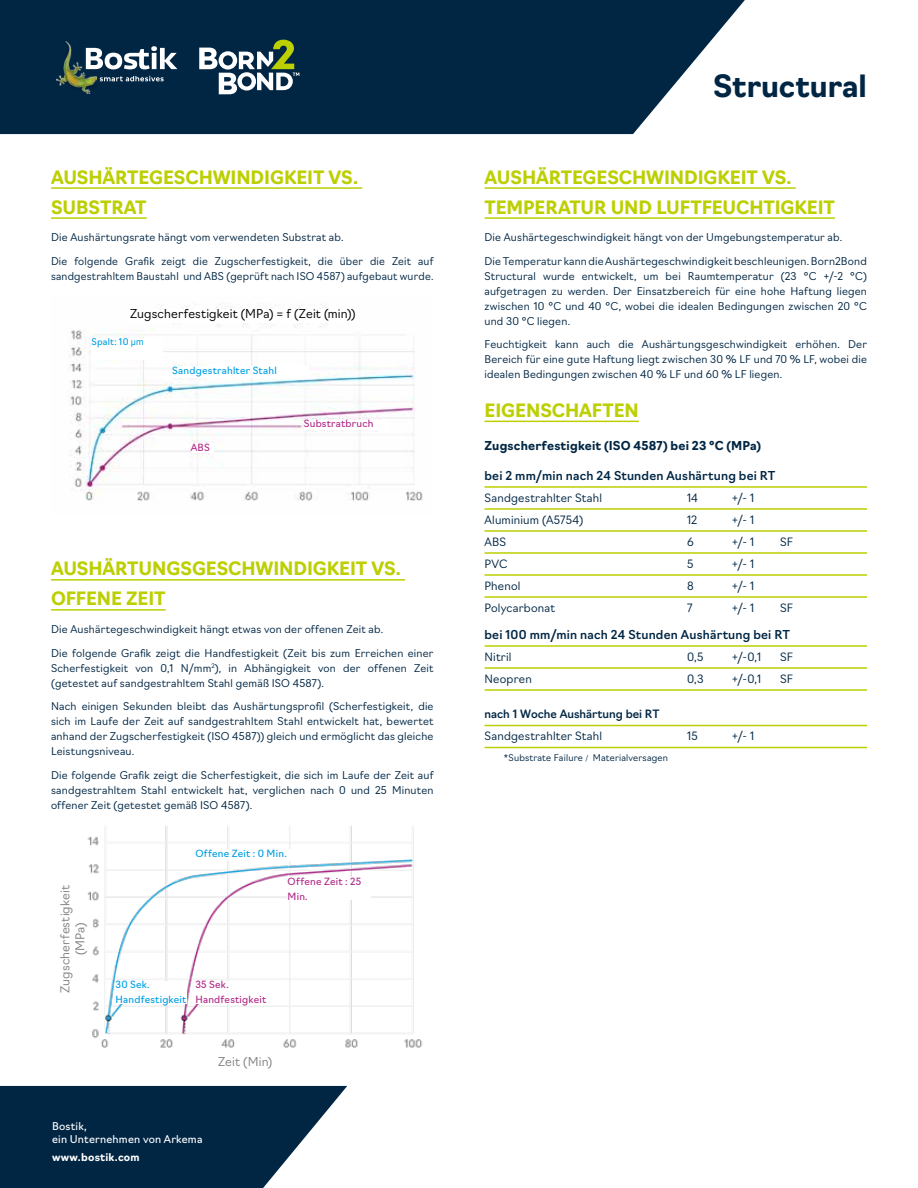
<style>
.page{position:relative;width:918px;height:1188px;background:#fff}
.page>*{position:absolute;margin:0;border:0;box-sizing:border-box;transform-origin:0 0}
.t1{font:700 30px "Navigo";color:#002644}
.t2{font:700 18px/30px "Navigo";letter-spacing:-.005em;color:#bccf00}
.t3{font:500 12px "Navigo";letter-spacing:.015em;color:#002644}
.t4{font:700 12px "Navigo";letter-spacing:.015em;color:#002644}
.t5{font:300 12px "Navigo";letter-spacing:.015em;color:#000}
.t6{font:300 12px/15px "Navigo";letter-spacing:.015em;color:#818285;text-align:center}
.t7{font:300 11.25px "Navigo";letter-spacing:.015em;color:#002644}
.t8{font:500 11.25px "Navigo";color:#002644}
.t9{font:300 10.5px/15px "Navigo";letter-spacing:.02em;color:#002644;text-align:justify}
.t10{font:10.5px/13.5px "Navigo";letter-spacing:.02em;color:#fff}
.t11{font:700 10.5px "Navigo";letter-spacing:.02em;color:#fff}
.t12{font:9.75px/15px "Navigo";letter-spacing:.025em;color:#009fe3}
.t13{font:9.75px/15px "Navigo";letter-spacing:.025em;color:#b12a87}
.t14{font:300 9px "Navigo";letter-spacing:.02em;color:#002644}
.t15{font:9px "Navigo";letter-spacing:.025em;color:#009fe3}
.s1{font-family:"Arial"}
.s2{font-family:"Minion Pro";font-weight:400}
</style>
<div class="page">
<svg style="left:0;top:0;width:745px;height:134px;background:#153853"></svg>
<svg style="left:0;top:1086px;width:347px;height:102px;background:#1e405a"></svg>
<hr style="left:51px;top:187px;width:311px;height:2px;background:#bccf00">
<hr style="left:51px;top:217px;width:96px;height:2px;background:#bccf00">
<hr style="left:51px;top:579px;width:354px;height:2px;background:#bccf00">
<hr style="left:51px;top:609px;width:115px;height:2px;background:#bccf00">
<img style="left:70px;top:303px;width:353px;height:198px">
<img style="left:87px;top:825px;width:336px;height:247px">
<hr style="left:485px;top:187px;width:311px;height:2px;background:#bccf00">
<hr style="left:485px;top:217px;width:350px;height:2px;background:#bccf00">
<hr style="left:485px;top:421px;width:154px;height:1px;background:#bccf00">
<hr style="left:485px;top:486px;width:382px;height:2px;background:#bccf00">
<hr style="left:485px;top:508px;width:382px;height:2px;background:#bccf00">
<hr style="left:485px;top:530px;width:382px;height:2px;background:#bccf00">
<hr style="left:485px;top:552px;width:382px;height:2px;background:#bccf00">
<hr style="left:485px;top:574px;width:382px;height:2px;background:#bccf00">
<hr style="left:485px;top:596px;width:382px;height:2px;background:#bccf00">
<hr style="left:485px;top:645px;width:382px;height:2px;background:#bccf00">
<hr style="left:485px;top:667px;width:382px;height:2px;background:#bccf00">
<hr style="left:485px;top:689px;width:382px;height:2px;background:#bccf00">
<hr style="left:485px;top:725px;width:382px;height:1px;background:#bccf00">
<hr style="left:485px;top:747px;width:382px;height:1px;background:#bccf00">
<svg style="left:199px;top:40px;width:100px;height:54px"></svg>
<img style="left:58px;top:40px;width:41px;height:55px">
<img style="left:56px;top:41px;width:41px;height:52px">
<svg style="left:100px;top:76px;width:64px;height:5px"></svg>
<svg style="left:86px;top:46px;width:91px;height:23px"></svg>
<div style="left:129px;top:309px;width:228px;height:14px;background:#fff"></div>
<div style="left:91px;top:338px;width:72px;height:22px;background:#fff"></div>
<div style="left:172px;top:367px;width:137px;height:11px;background:#fff"></div>
<div style="left:191px;top:443px;width:23px;height:10px;background:#fff"></div>
<div style="left:304px;top:420px;width:85px;height:10px;background:#fff"></div>
<div style="left:190px;top:1057px;width:111px;height:14px;background:#fff"></div>
<div style="left:195px;top:850px;width:114px;height:11px;background:#fff"></div>
<div style="left:288px;top:877px;width:83px;height:23px;background:#fff"></div>
<div style="left:195px;top:981px;width:85px;height:22px;background:#fff"></div>
<div style="left:115px;top:981px;width:72px;height:22px;background:#fff"></div>
<h2 class="t2" style="left:51px;top:161px;width:309px">AUSHÄRTEGESCHWINDIGKEIT VS.<br>SUBSTRAT</h2>
<p class="t9" style="left:51px;top:229px;width:294px">Die Aushärtungsrate hängt vom verwendeten Substrat ab.</p>
<p class="t9" style="left:51px;top:253px;width:384px">Die folgende Grafik zeigt die Zugscherfestigkeit, die über die Zeit auf sandgestrahltem Baustahl und ABS (geprüft nach ISO 4587) aufgebaut wurde.</p>
<p class="t5" style="left:130px;top:304px;width:227px">Zugscherfestigkeit (MPa) = f (Zeit (min))</p>
<p class="t15" style="left:91px;top:335px;width:54px">Spalt: 10 <span class="s1">µm</span></p>
<p class="t12" style="left:172px;top:362px;width:106px">Sandgestrahlter Stahl</p>
<p class="t13" style="left:191px;top:439px;width:21px">ABS</p>
<p class="t13" style="left:304px;top:415px;width:71px">Substratbruch</p>
<h2 class="t2" style="left:51px;top:552px;width:351px">AUSHÄRTUNGSGESCHWINDIGKEIT VS.<br>OFFENE ZEIT</h2>
<p class="t9" style="left:51px;top:621px;width:334px">Die Aushärtegeschwindigkeit hängt etwas von der offenen Zeit ab.</p>
<p class="t9" style="left:51px;top:644px;width:384px">Die folgende Grafik zeigt die Handfestigkeit (Zeit bis zum Erreichen einer Scherfestigkeit von 0,1 N/mm<sup>2</sup>), in Abhängigkeit von der offenen Zeit (getestet auf sandgestrahltem Stahl gemäß ISO 4587).</p>
<p class="t9" style="left:51px;top:698px;width:384px">Nach einigen Sekunden bleibt das Aushärtungsprofil (Scherfestigkeit, die sich im Laufe der Zeit auf sandgestrahltem Stahl entwickelt hat, bewertet anhand der Zugscherfestigkeit (ISO 4587)) gleich und ermöglicht das gleiche Leistungsniveau.</p>
<p class="t9" style="left:51px;top:766px;width:384px">Die folgende Grafik zeigt die Scherfestigkeit, die sich im Laufe der Zeit auf sandgestrahltem Stahl entwickelt hat, verglichen nach 0 und 25 Minuten offener Zeit (getestet gemäß ISO 4587).</p>
<p class="t6" style="left:57px;top:993px;width:109px;rotate:-90deg">Zugscherfestigkeit (MPa)</p>
<p class="t12" style="left:195px;top:845px;width:93px">Offene Zeit : 0 Min.</p>
<p class="t13" style="left:288px;top:873px;width:75px">Offene Zeit : 25<br>Min.</p>
<p class="t12" style="left:115px;top:977px;width:72px">30 Sek.<br>Handfestigkeit</p>
<p class="t13" style="left:195px;top:977px;width:72px">35 Sek.<br>Handfestigkeit</p>
<p class="t6" style="left:218px;top:1053px;width:56px">Zeit (Min)</p>
<p class="t10" style="left:52px;top:1119px;width:152px">Bostik,<br>ein Unternehmen von Arkema</p>
<p class="t11" style="left:52px;top:1149px;width:89px">www.bostik.com</p>
<h1 class="t1" style="left:713px;top:63px;width:155px">Structural</h1>
<h2 class="t2" style="left:485px;top:161px;width:352px">AUSHÄRTEGESCHWINDIGKEIT VS.<br>TEMPERATUR UND LUFTFEUCHTIGKEIT</h2>
<p class="t9" style="left:485px;top:229px;width:359px">Die Aushärtegeschwindigkeit hängt von der Umgebungstemperatur ab.</p>
<p class="t9" style="left:485px;top:253px;width:384px">Die Temperatur kann die Aushärtegeschwindigkeit beschleunigen. Born2Bond Structural wurde entwickelt, um bei Raumtemperatur (23 °C +/-2 °C) aufgetragen zu werden. Der Einsatzbereich für eine hohe Haftung liegen zwischen 10 °C und 40 °C, wobei die idealen Bedingungen zwischen 20 °C und 30 °C liegen.</p>
<p class="t9" style="left:485px;top:336px;width:384px">Feuchtigkeit kann auch die Aushärtungsgeschwindigkeit erhöhen. Der Bereich für eine gute Haftung liegt zwischen 30 % LF und 70 % LF, wobei die idealen Bedingungen zwischen 40 % LF und 60 % LF liegen.</p>
<h2 class="t2" style="left:485px;top:394px;width:156px">EIGENSCHAFTEN</h2>
<p class="t4" style="left:485px;top:436px;width:278px">Zugscherfestigkeit (ISO 4587) bei 23 °C (MPa)</p>
<p class="t3" style="left:485px;top:466px;width:292px">bei 2 mm/min nach 24 Stunden Aushärtung bei RT</p>
<p class="t7" style="left:485px;top:489px;width:119px">Sandgestrahlter Stahl</p>
<p class="t7" style="left:687px;top:489px;width:13px">14</p>
<p class="t7" style="left:732px;top:489px;width:24px">+/- 1</p>
<p class="t7" style="left:485px;top:511px;width:100px">Aluminium (A5754)</p>
<p class="t7" style="left:687px;top:511px;width:12px">12</p>
<p class="t7" style="left:732px;top:511px;width:24px">+/- 1</p>
<p class="t7" style="left:485px;top:533px;width:23px">ABS</p>
<p class="t7" style="left:687px;top:533px;width:8px">6</p>
<p class="t7" style="left:732px;top:533px;width:24px">+/- 1</p>
<p class="t7" style="left:780px;top:533px;width:15px">SF</p>
<p class="t7" style="left:485px;top:555px;width:24px">PVC</p>
<p class="t7" style="left:687px;top:555px;width:8px">5</p>
<p class="t7" style="left:732px;top:555px;width:24px">+/- 1</p>
<p class="t7" style="left:485px;top:577px;width:38px">Phenol</p>
<p class="t7" style="left:687px;top:577px;width:8px">8</p>
<p class="t7" style="left:732px;top:577px;width:24px">+/- 1</p>
<p class="t7" style="left:485px;top:599px;width:72px">Polycarbonat</p>
<p class="t7" style="left:687px;top:599px;width:7px">7</p>
<p class="t7" style="left:732px;top:599px;width:24px">+/- 1</p>
<p class="t7" style="left:780px;top:599px;width:15px">SF</p>
<p class="t3" style="left:485px;top:625px;width:307px">bei 100 mm/min nach 24 Stunden Aushärtung bei RT</p>
<p class="t7" style="left:485px;top:648px;width:28px">Nitril</p>
<p class="t7" style="left:687px;top:648px;width:18px">0,5</p>
<p class="t7" style="left:732px;top:648px;width:31px">+/-0,1</p>
<p class="t7" style="left:780px;top:648px;width:15px">SF</p>
<p class="t7" style="left:485px;top:670px;width:49px">Neopren</p>
<p class="t7" style="left:687px;top:670px;width:18px">0,3</p>
<p class="t7" style="left:732px;top:670px;width:31px">+/-0,1</p>
<p class="t7" style="left:780px;top:670px;width:15px">SF</p>
<p class="t8" style="left:485px;top:705px;width:176px">nach 1 Woche Aushärtung bei RT</p>
<p class="t7" style="left:485px;top:727px;width:119px">Sandgestrahlter Stahl</p>
<p class="t7" style="left:687px;top:727px;width:12px">15</p>
<p class="t7" style="left:732px;top:727px;width:24px">+/- 1</p>
<p class="t14" style="left:504px;top:750px;width:165px">*Substrate Failure <span class="s2">/</span> Materialversagen</p>
</div>
